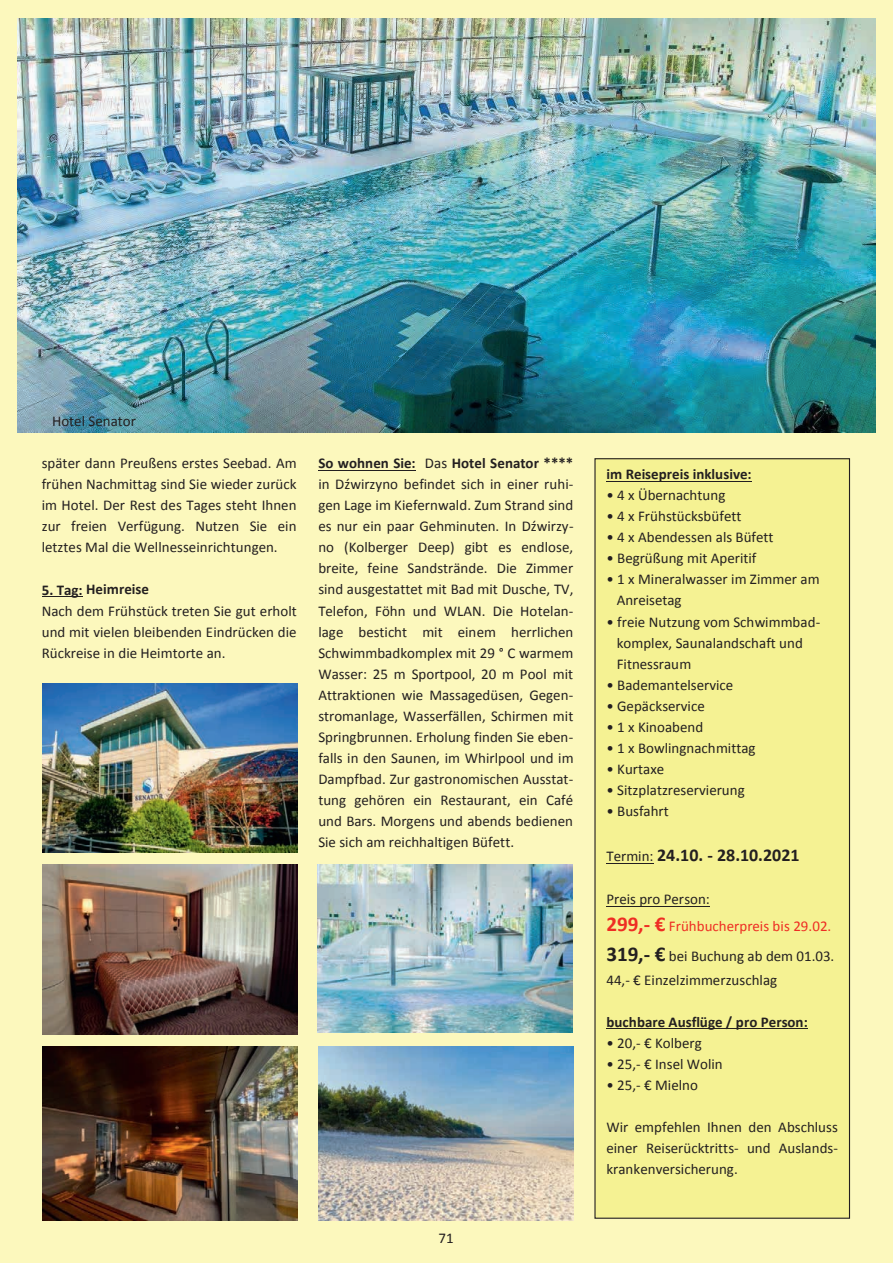
<style>
.page{position:relative;width:893px;height:1263px;background:#fcf8bd}
.page>*{position:absolute;margin:0;border:0;box-sizing:border-box;transform-origin:0 0}
.t1{font:700 18px "Calibri";color:#231f20}
.t2{font:15px/21px "Calibri";color:#231f20;text-align:justify}
.t3{font:700 15px "Calibri";color:#231f20}
.t4{font:15px/26.8px "Calibri";color:#ee2d23}
.s1{font-weight:700}
.s2{font-weight:400;font-size:15px}
.s3{color:#231f20}
.s4{font-weight:700;font-size:21px}
</style>
<div class="page">
<img style="left:42px;top:683px;width:255px;height:169px">
<img style="left:42px;top:865px;width:255px;height:169px">
<img style="left:17px;top:19px;width:859px;height:414px">
<img style="left:317px;top:865px;width:255px;height:167px">
<img style="left:318px;top:1046px;width:255px;height:174px">
<img style="left:42px;top:1046px;width:255px;height:174px">
<hr style="left:42px;top:596px;width:41px;height:1px;background:#231f20">
<hr style="left:318px;top:470px;width:98px;height:1px;background:#231f20">
<div style="left:595px;top:459px;width:254px;height:759px;background:#f5f293"></div>
<div style="left:594px;top:458px;width:256px;height:761px;border:1px solid #231f20"></div>
<hr style="left:606px;top:481px;width:146px;height:1px;background:#231f20">
<hr style="left:606px;top:863px;width:48px;height:1px;background:#231f20">
<hr style="left:606px;top:906px;width:104px;height:1px;background:#231f20">
<hr style="left:606px;top:1028px;width:202px;height:1px;background:#231f20">
<p class="t2" style="left:52px;top:411px;width:85px">Hotel Senator</p>
<p class="t2" style="left:42px;top:453px;width:256px">später dann Preußens erstes Seebad. Am frühen Nachmittag sind Sie wieder zurück im Hotel. Der Rest des Tages steht Ihnen zur freien Verfügung. Nutzen Sie ein letztes Mal die Wellnesseinrichtungen.</p>
<p class="t3" style="left:42px;top:580px;width:109px">5. Tag: Heimreise</p>
<p class="t2" style="left:42px;top:600px;width:257px">Nach dem Frühstück treten Sie gut erholt und mit vielen bleibenden Eindrücken die Rückreise in die Heimtorte an.</p>
<p class="t2" style="left:318px;top:453px;width:257px"><span class="s1">So wohnen Sie:</span> Das <span class="s1">Hotel Senator **** </span>in Dźwirzyno befindet sich in einer ruhi&shy;gen Lage im Kiefernwald. Zum Strand sind es nur ein paar Gehminuten. In Dźwirzy&shy;no (Kolberger Deep) gibt es endlose, breite, feine Sandstrände. Die Zimmer sind ausgestattet mit Bad mit Dusche, TV, Telefon, Föhn und WLAN. Die Hotelan&shy;lage besticht mit einem herrlichen Schwimmbadkomplex mit 29 ° C warmem Wasser: 25 m Sportpool, 20 m Pool mit Attraktionen wie Massagedüsen, Gegen&shy;stromanlage, Wasserfällen, Schirmen mit Springbrunnen. Erholung finden Sie eben&shy;falls in den Saunen, im Whirlpool und im Dampfbad. Zur gastronomischen Ausstat&shy;tung gehören ein Restaurant, ein Café und Bars. Morgens und abends bedienen Sie sich am reichhaltigen Büfett.</p>
<p class="t2" style="left:438px;top:1228px;width:17px">71</p>
<p class="t3" style="left:606px;top:464px;width:147px">im Reisepreis inklusive:</p>
<p class="t2" style="left:606px;top:485px;width:120px">• 4 x Übernachtung</p>
<p class="t2" style="left:606px;top:506px;width:136px">• 4 x Frühstücksbüfett</p>
<p class="t2" style="left:606px;top:527px;width:169px">• 4 x Abendessen als Büfett</p>
<p class="t2" style="left:606px;top:548px;width:152px">• Begrüßung mit Aperitif</p>
<p class="t2" style="left:617px;top:569px;width:204px;text-indent:-10px">• 1 x Mineralwasser im Zimmer am<br>Anreisetag</p>
<p class="t2" style="left:617px;top:611px;width:205px;text-align:left;text-indent:-10px">• freie Nutzung vom Schwimmbad&shy;komplex, Saunalandschaft und<br>Fitnessraum</p>
<p class="t2" style="left:606px;top:674px;width:128px">• Bademantelservice</p>
<p class="t2" style="left:606px;top:695px;width:100px">• Gepäckservice</p>
<p class="t2" style="left:606px;top:716px;width:98px">• 1 x Kinoabend</p>
<p class="t2" style="left:606px;top:737px;width:151px">• 1 x Bowlingnachmittag</p>
<p class="t2" style="left:606px;top:758px;width:59px">• Kurtaxe</p>
<p class="t2" style="left:606px;top:780px;width:140px">• Sitzplatzreservierung</p>
<p class="t2" style="left:606px;top:801px;width:64px">• Busfahrt</p>
<p class="t1" style="left:606px;top:844px;width:195px"><span class="s2">Termin:</span> 24.10. - 28.10.2021</p>
<p class="t4" style="left:606px;top:886px;width:226px"><span class="s3">Preis pro Person:<br></span><span class="s4">299,- €</span> Frühbucherpreis bis 29.02.</p>
<p class="t2" style="left:606px;top:944px;width:229px;line-height:23.7px"><span class="s4">319,- €</span> bei Buchung ab dem 01.03.<br>44,- € Einzelzimmerzuschlag</p>
<p class="t3" style="left:606px;top:1012px;width:203px">buchbare Ausflüge / pro Person:</p>
<p class="t2" style="left:606px;top:1032px;width:97px">• 20,- € Kolberg</p>
<p class="t2" style="left:606px;top:1053px;width:118px">• 25,- € Insel Wolin</p>
<p class="t2" style="left:606px;top:1074px;width:93px">• 25,- € Mielno</p>
<p class="t2" style="left:606px;top:1117px;width:233px">Wir empfehlen Ihnen den Abschluss einer Reiserücktritts- und Auslands&shy;krankenversicherung.</p>
</div>
